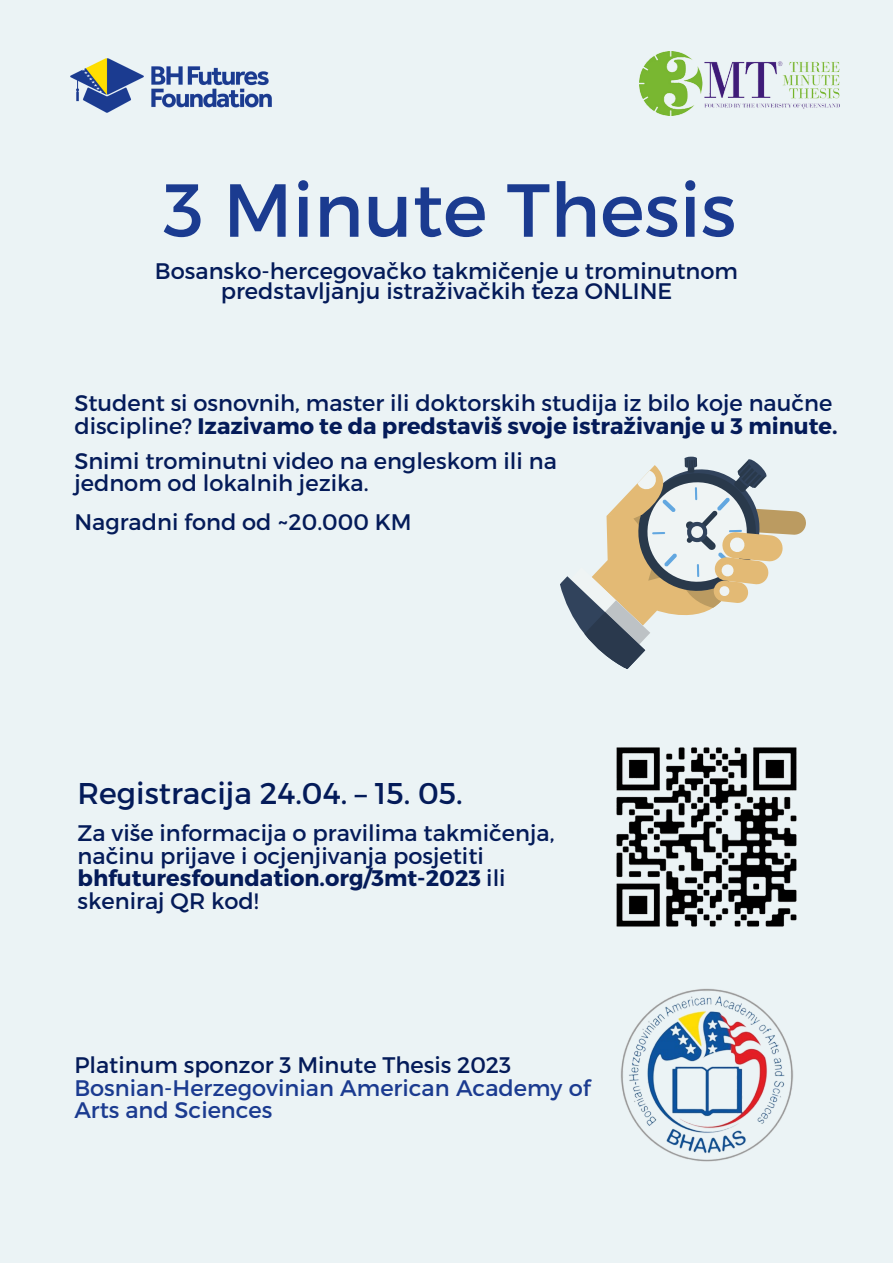
<style>
.page{position:relative;width:893px;height:1263px;background:#ebf3f5}
.page>*{position:absolute;margin:0;border:0;box-sizing:border-box;transform-origin:0 0}
.t1{font:75px "Montserrat";color:#1b3b90}
.t2{font:30px "Montserrat";color:#041b59}
.t3{font:22.5px/22.5px "Montserrat";color:#041b59}
.t4{font:22.5px/22.5px "Montserrat";color:#1b3b90}
.s1{font-weight:700}
</style>
<div class="page">
<img style="left:70px;top:58px;width:202px;height:55px">
<svg style="left:560px;top:456px;width:246px;height:213px"></svg>
<img style="left:616px;top:747px;width:181px;height:180px">
<img style="left:639px;top:52px;width:200px;height:63px">
<img style="left:620px;top:988px;width:173px;height:174px">
<h1 class="t1" style="left:163px;top:161px;width:574px">3 Minute Thesis</h1>
<p class="t3" style="left:155px;top:259px;width:584px;line-height:20.2px;text-align:center">Bosansko-hercegovačko takmičenje u trominutnom predstavljanju istraživačkih teza ONLINE</p>
<p class="t3" style="left:74px;top:391px;width:765px">Student si osnovnih, master ili doktorskih studija iz bilo koje naučne discipline? <span class="s1">Izazivamo te da predstaviš svoje istraživanje u 3 minute.</span></p>
<p class="t3" style="left:74px;top:448px;width:484px">Snimi trominutni video na engleskom ili na jednom od lokalnih jezika.</p>
<p class="t3" style="left:74px;top:510px;width:339px">Nagradni fond od ~20.000 KM</p>
<h2 class="t2" style="left:78px;top:774px;width:386px">Registracija 24.04. – 15. 05.</h2>
<p class="t3" style="left:78px;top:821px;width:478px">Za više informacija o pravilima takmičenja, načinu prijave i ocjenjivanja posjetiti <span class="s1">bhfuturesfoundation.org/3mt-2023</span> ili skeniraj QR kod!</p>
<p class="t3" style="left:74px;top:1053px;width:438px">Platinum sponzor 3 Minute Thesis 2023</p>
<p class="t4" style="left:74px;top:1075px;width:518px">Bosnian-Herzegovinian American Academy of<br>Arts and Sciences</p>
</div>
